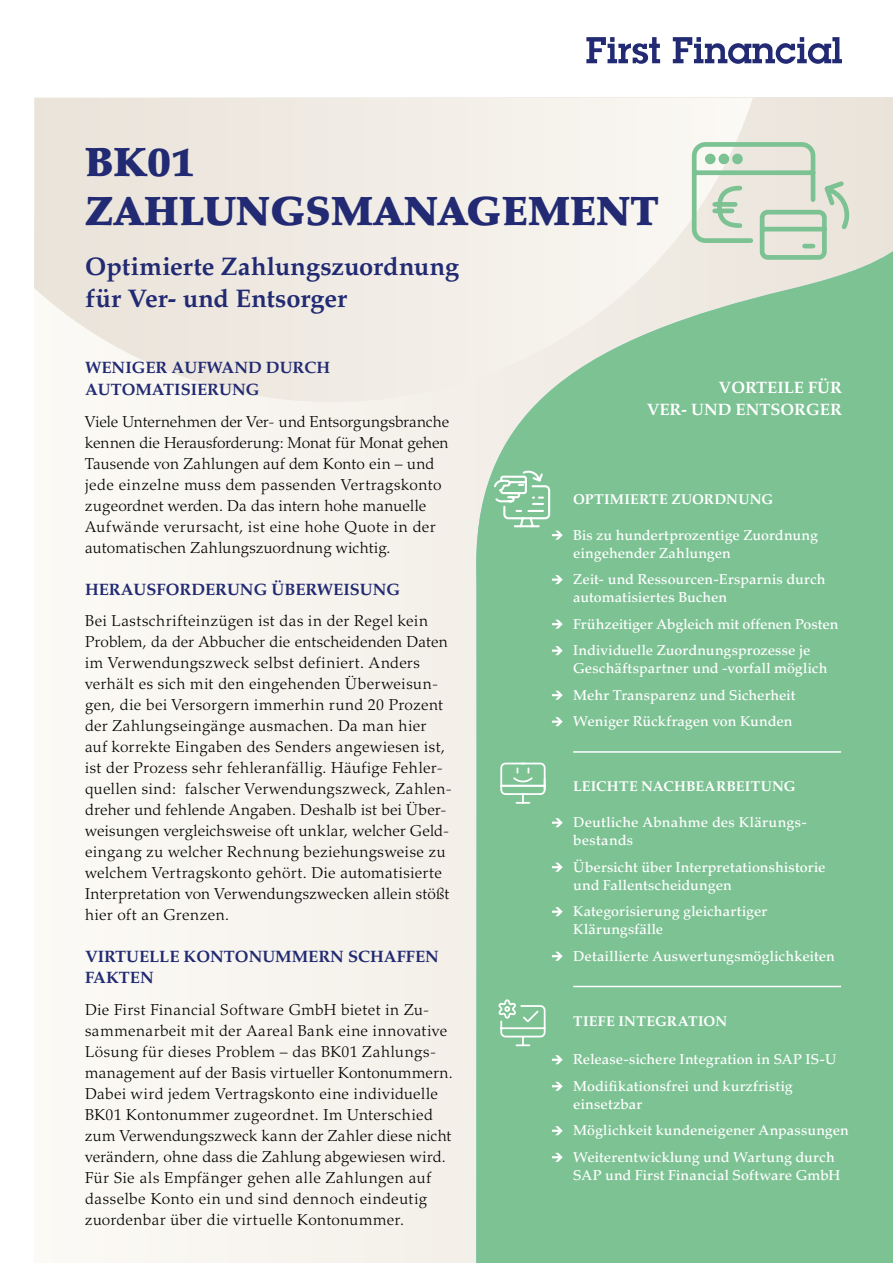
<style>
.page{position:relative;width:893px;height:1263px;background:#fff}
.page>*{position:absolute;margin:0;border:0;box-sizing:border-box;transform-origin:0 0}
.t1{font:900 40.5px/48.6px "Palatino LT Std";color:#212a72}
.t2{font:700 25.5px/31.5px "Palatino LT Std";color:#212a72}
.t3{font:700 16.5px/22.5px "Palatino LT Std";color:#212a72}
.t4{font:700 16.5px/22.5px "Palatino LT Std";color:#fff;text-align:right}
.t5{font:300 15.75px/21px "Palatino LT Std";letter-spacing:.025em;color:#000}
.t6{font:500 14.25px/26.5px "Palatino LT Std";letter-spacing:.005em;color:#fff}
.t7{font:700 14.25px "Palatino LT Std";letter-spacing:.02em;color:#fff}
</style>
<div class="page">
<div style="left:34px;top:98px;width:859px;height:1165px;background:#f8f4ef"></div>
<div style="left:476px;top:236px;width:417px;height:1027px;background:#7cc293"></div>
<svg style="left:586px;top:37px;width:74px;height:27px"></svg>
<svg style="left:673px;top:37px;width:169px;height:27px"></svg>
<svg style="left:34px;top:98px;width:719px;height:338px"></svg>
<svg style="left:552px;top:575px;width:11px;height:9px"></svg>
<svg style="left:552px;top:620px;width:11px;height:9px"></svg>
<svg style="left:552px;top:646px;width:11px;height:9px"></svg>
<svg style="left:552px;top:691px;width:11px;height:9px"></svg>
<svg style="left:552px;top:717px;width:11px;height:9px"></svg>
<hr style="left:573px;top:751px;width:268px;height:2px;background:#fff">
<svg style="left:552px;top:818px;width:11px;height:9px"></svg>
<svg style="left:552px;top:863px;width:11px;height:9px"></svg>
<svg style="left:552px;top:907px;width:11px;height:9px"></svg>
<svg style="left:552px;top:952px;width:11px;height:9px"></svg>
<hr style="left:573px;top:986px;width:268px;height:1px;background:#fff">
<svg style="left:552px;top:1055px;width:11px;height:9px"></svg>
<svg style="left:552px;top:1082px;width:11px;height:9px"></svg>
<svg style="left:552px;top:1126px;width:11px;height:9px"></svg>
<svg style="left:552px;top:1153px;width:11px;height:9px"></svg>
<svg style="left:688px;top:139px;width:159px;height:123px"></svg>
<div style="left:705px;top:154px;width:10px;height:10px;border:4px solid #7cc293;border-radius:50%"></div>
<div style="left:718px;top:154px;width:11px;height:10px;border:4px solid #7cc293;border-radius:50%"></div>
<div style="left:732px;top:154px;width:11px;height:10px;border:4px solid #7cc293;border-radius:50%"></div>
<svg style="left:492px;top:469px;width:71px;height:71px;background:#91cba4"></svg>
<svg style="left:499px;top:762px;width:47px;height:43px;background:#98cfaa"></svg>
<svg style="left:497px;top:998px;width:49px;height:49px;background:#96cea8"></svg>
<h1 class="t1" style="left:85px;top:138px;width:575px">BK01<br>ZAHLUNGSMANAGEMENT</h1>
<h2 class="t2" style="left:85px;top:251px;width:376px">Optimierte Zahlungszuordnung für Ver- und Entsorger</h2>
<p class="t3" style="left:85px;top:356px;width:247px">WENIGER AUFWAND DURCH<br>AUTOMATISIERUNG</p>
<p class="t5" style="left:85px;top:411px;width:366px">Viele Unternehmen der Ver- und Entsorgungsbranche kennen die Herausforderung: Monat für Monat gehen Tausende von Zahlungen auf dem Konto ein – und jede einzelne muss dem passenden Vertragskonto zugeordnet werden. Da das intern hohe manuelle Aufwände verursacht, ist eine hohe Quote in der automatischen Zahlungszuordnung wichtig.</p>
<p class="t3" style="left:85px;top:578px;width:317px">HERAUSFORDERUNG ÜBERWEISUNG</p>
<p class="t5" style="left:85px;top:610px;width:369px">Bei Lastschrifteinzügen ist das in der Regel kein Problem, da der Abbucher die entscheidenden Daten im Verwendungszweck selbst definiert. Anders verhält es sich mit den eingehenden Überweisun&shy;gen, die bei Versorgern immerhin rund 20 Prozent der Zahlungseingänge ausmachen. Da man hier<br>auf korrekte Eingaben des Senders angewiesen ist, ist der Prozess sehr fehleranfällig. Häufige Fehler&shy;quellen sind: falscher Verwendungszweck, Zahlen&shy;dreher und fehlende Angaben. Deshalb ist bei Über&shy;weisungen vergleichsweise oft unklar, welcher Geld&shy;eingang zu welcher Rechnung beziehungsweise zu welchem Vertragskonto gehört. Die automatisierte Interpretation von Verwendungszwecken allein stößt hier oft an Grenzen.</p>
<p class="t3" style="left:85px;top:946px;width:355px;line-height:21px">VIRTUELLE KONTONUMMERN SCHAFFEN<br>FAKTEN</p>
<p class="t5" style="left:85px;top:999px;width:369px">Die First Financial Software GmbH bietet in Zu&shy;sammenarbeit mit der Aareal Bank eine innovative Lösung für dieses Problem – das BK01 Zahlungs&shy;management auf der Basis virtueller Kontonummern.<br>Dabei wird jedem Vertragskonto eine individuelle BK01 Kontonummer zugeordnet. Im Unterschied zum Verwendungszweck kann der Zahler diese nicht verändern, ohne dass die Zahlung abgewiesen wird.<br>Für Sie als Empfänger gehen alle Zahlungen auf dasselbe Konto ein und sind dennoch eindeutig zuordenbar über die virtuelle Kontonummer.</p>
<p class="t4" style="left:647px;top:376px;width:197px">VORTEILE FÜR<br>VER- UND ENTSORGER</p>
<p class="t7" style="left:573px;top:490px;width:202px">OPTIMIERTE ZUORDNUNG</p>
<p class="t6" style="left:573px;top:526px;width:246px;line-height:18px">Bis zu hundertprozentige Zuordnung eingehender Zahlungen</p>
<p class="t6" style="left:573px;top:570px;width:254px;line-height:18px">Zeit- und Ressourcen-Ersparnis durch automatisiertes Buchen</p>
<p class="t6" style="left:573px;top:611px;width:267px">Frühzeitiger Abgleich mit offenen Posten<br>Individuelle Zuordnungsprozesse je</p>
<p class="t6" style="left:573px;top:655px;width:256px">Geschäftspartner und -vorfall möglich<br>Mehr Transparenz und Sicherheit<br>Weniger Rückfragen von Kunden</p>
<p class="t7" style="left:573px;top:778px;width:224px">LEICHTE NACHBEARBEITUNG</p>
<p class="t6" style="left:573px;top:813px;width:235px;line-height:18px">Deutliche Abnahme des Klärungs&shy;bestands</p>
<p class="t6" style="left:573px;top:858px;width:254px;line-height:18px">Übersicht über Interpretationshistorie und Fallentscheidungen</p>
<p class="t6" style="left:573px;top:903px;width:196px;line-height:18px">Kategorisierung gleichartiger<br>Klärungsfälle</p>
<p class="t6" style="left:573px;top:943px;width:263px">Detaillierte Auswertungsmöglichkeiten</p>
<p class="t7" style="left:573px;top:1012px;width:156px">TIEFE INTEGRATION</p>
<p class="t6" style="left:573px;top:1046px;width:265px">Release-sichere Integration in SAP IS-U<br>Modifikationsfrei und kurzfristig</p>
<p class="t6" style="left:573px;top:1091px;width:277px">einsetzbar<br>Möglichkeit kundeneigener Anpassungen<br>Weiterentwicklung und Wartung durch</p>
<p class="t6" style="left:573px;top:1162px;width:269px">SAP und First Financial Software GmbH</p>
</div>
